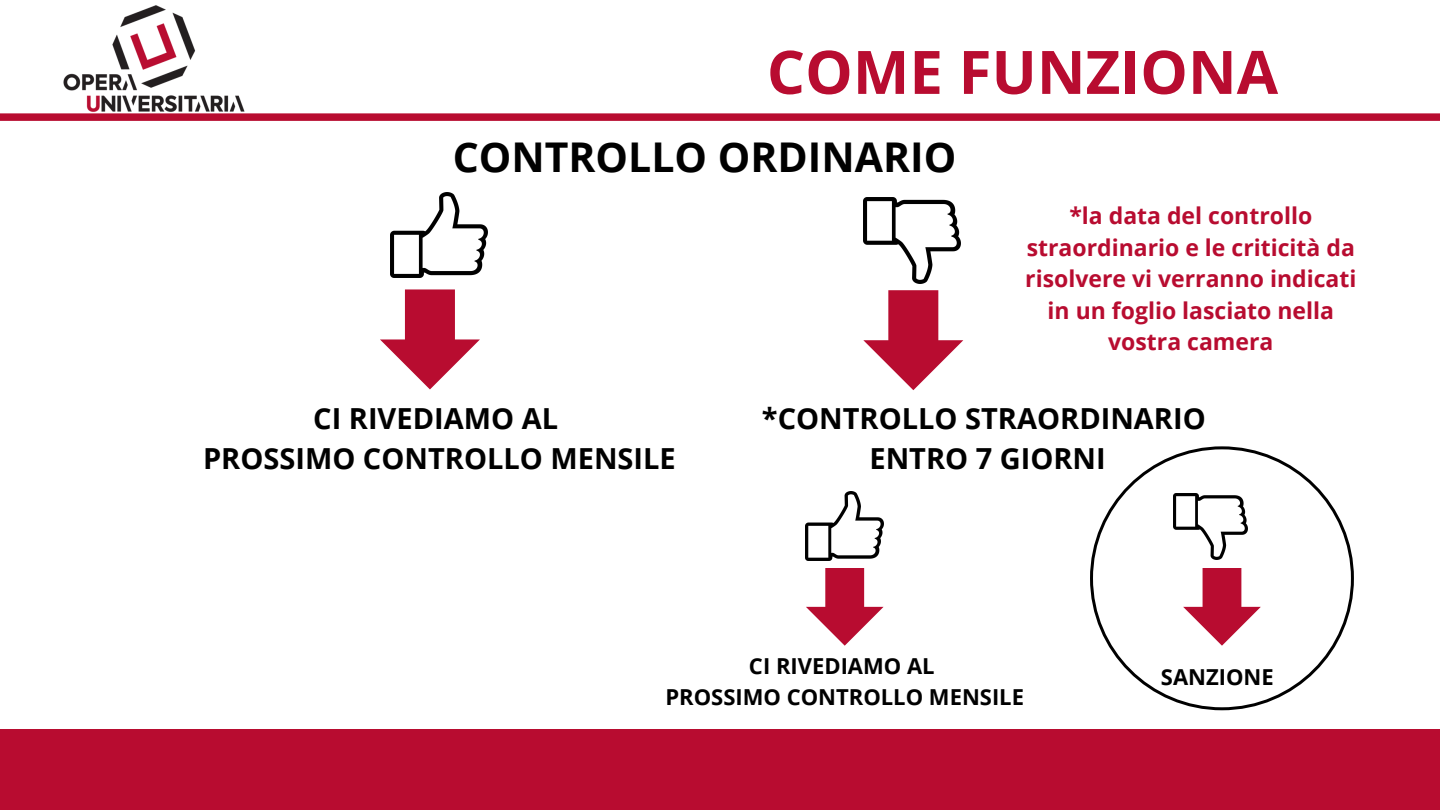
<style>
.page{position:relative;width:1440px;height:810px;background:#fff}
.page>*{position:absolute;margin:0;border:0;box-sizing:border-box;transform-origin:0 0}
.t1{font:700 60px "Open Sans";color:#b80c30}
.t2{font:700 41px "Open Sans";color:#000}
.t3{font:700 29px/40.5px "Open Sans";color:#000;text-align:center}
.t4{font:700 23px/31.5px "Open Sans";color:#b80c30;text-align:center}
.t5{font:700 22px/30.8px "Open Sans";color:#000;text-align:center}
</style>
<div class="page">
<img style="left:63px;top:5px;width:182px;height:107px">
<div style="left:0;top:113px;width:1440px;height:8px;background:#b80c30"></div>
<div style="left:0;top:729px;width:1440px;height:81px;background:#b80c30"></div>
<svg style="left:380px;top:289px;width:100px;height:100px"></svg>
<svg style="left:863px;top:290px;width:100px;height:100px"></svg>
<img style="left:391px;top:192px;width:97px;height:86px">
<img style="left:863px;top:198px;width:97px;height:85px">
<svg style="left:806px;top:568px;width:78px;height:78px"></svg>
<img style="left:806px;top:491px;width:78px;height:69px">
<svg style="left:1090px;top:446px;width:264px;height:264px"></svg>
<p class="t1" style="left:767px;top:30px;width:513px">COME FUNZIONA</p>
<h1 class="t2" style="left:453px;top:128px;width:505px">CONTROLLO ORDINARIO</h1>
<p class="t4" style="left:1025px;top:200px;width:333px">*la data del controllo straordinario e le criticità da risolvere vi verranno indicati in un foglio lasciato nella vostra camera</p>
<p class="t3" style="left:203px;top:397px;width:474px">CI RIVEDIAMO AL<br>PROSSIMO CONTROLLO MENSILE</p>
<h2 class="t3" style="left:762px;top:397px;width:445px">*CONTROLLO STRAORDINARIO<br>ENTRO 7 GIORNI</h2>
<p class="t5" style="left:665px;top:650px;width:360px">CI RIVEDIAMO AL<br>PROSSIMO CONTROLLO MENSILE</p>
<p class="t5" style="left:1161px;top:661px;width:114px">SANZIONE</p>
</div>
